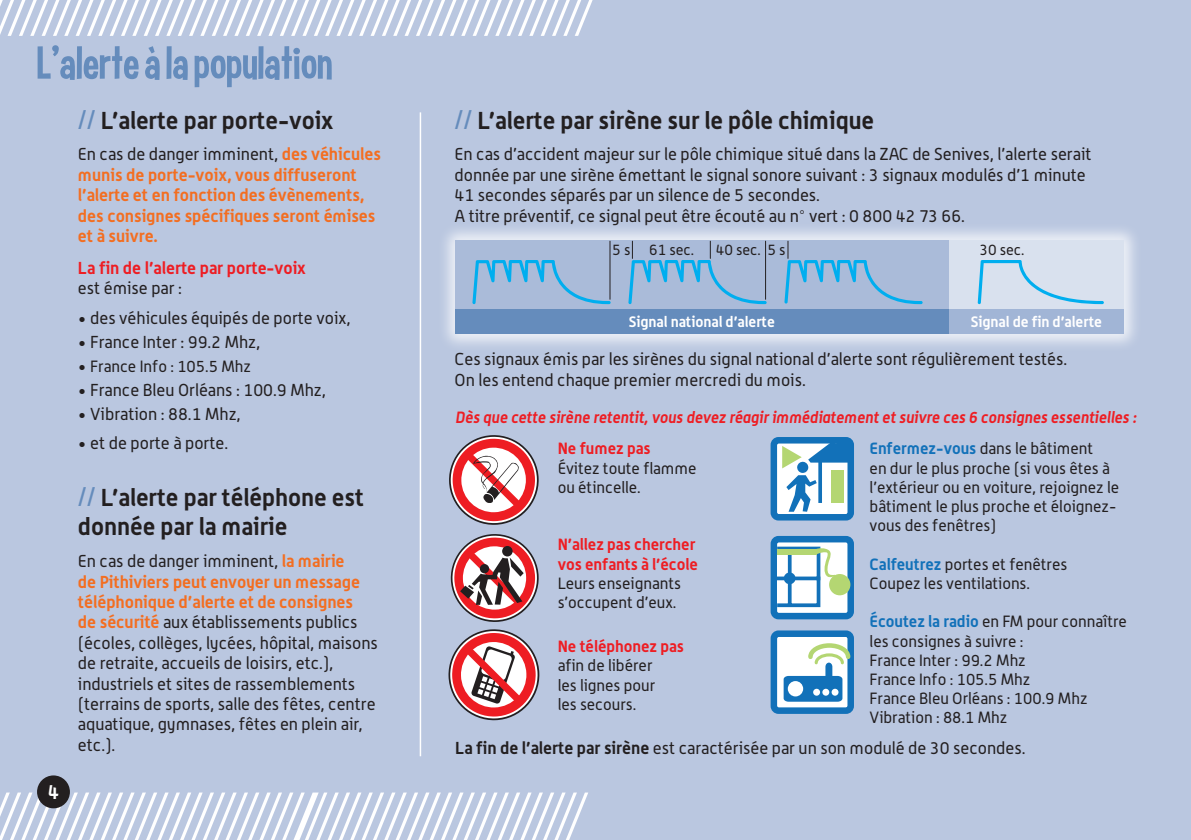
<style>
.page{position:relative;width:1191px;height:840px;background:#fff}
.page>*{position:absolute;margin:0;border:0;box-sizing:border-box;transform-origin:0 0}
.t1{font:50px "Curse Casual JVE";color:#658cbc}
.t2{font:700 24px/28.8px "Alwyn";color:#231f20}
.t3{font:700 20px "Alwyn";color:#fff;scale:.95 1}
.t4{font:17px/20.4px "Alwyn";color:#231f20}
.t5{font:700 17px/20.4px "Alwyn";color:#f36e21}
.t6{font:700 17px "Alwyn";color:#ee1d23}
.t7{font:16px/19.2px "Alwyn";color:#231f20}
.t8{font:italic 700 16px "Alwyn";color:#ee1d23;scale:.96 1}
.t9{font:700 16px/19.2px "Alwyn";color:#ee1d23}
.t10{font:700 14.8px "Alwyn";color:#fff}
.t11{font:14.8px "Alwyn";color:#231f20}
.s1{color:#658cbc}
.s2{font-weight:400;color:#231f20}
.s3{font-size:17px}
.s4{font-weight:700;color:#f36e21}
.s5{font-weight:700;color:#1271b9}
.s6{font-weight:700}
</style>
<div class="page">
<div style="left:0;top:0;width:1191px;height:839px;background:#bac7e0"></div>
<svg style="left:0;top:0;width:592px;height:36px"></svg>
<svg style="left:0;top:792px;width:588px;height:47px"></svg>
<div style="left:37px;top:775px;width:33px;height:32px;background:#231f20;border-radius:50%"></div>
<hr style="left:420px;top:112px;width:1px;height:643px;background:#fff">
<div style="left:436px;top:220px;width:704px;height:130px;background:#fff;opacity:.75"></div>
<div style="left:943px;top:240px;width:181px;height:72px;background:#d9e1ee"></div>
<div style="left:455px;top:240px;width:494px;height:72px;background:#aabbd9"></div>
<svg style="left:472px;top:260px;width:138px;height:44px"></svg>
<svg style="left:977px;top:260px;width:126px;height:44px"></svg>
<div style="left:455px;top:309px;width:494px;height:25px;background:#658cbc"></div>
<div style="left:949px;top:309px;width:175px;height:25px;background:#a1b5d6"></div>
<svg style="left:784px;top:241px;width:138px;height:63px"></svg>
<svg style="left:628px;top:241px;width:138px;height:63px"></svg>
<hr style="left:765px;top:241px;width:1px;height:58px;background:#231f20">
<hr style="left:609px;top:241px;width:1px;height:58px;background:#231f20">
<svg style="left:449px;top:435px;width:90px;height:90px"></svg>
<svg style="left:450px;top:534px;width:89px;height:88px"></svg>
<svg style="left:448px;top:629px;width:92px;height:91px"></svg>
<div style="left:774px;top:440px;width:76px;height:77px;background:#fff;border-radius:5px"></div>
<div style="left:770px;top:437px;width:84px;height:83px;border:7px solid #1271b9;border-radius:5px"></div>
<div style="left:818px;top:453px;width:34px;height:51px;border:4px solid #1271b9"></div>
<div style="left:831px;top:470px;width:12px;height:33px;background:#b4d672"></div>
<svg style="left:786px;top:475px;width:30px;height:36px"></svg>
<div style="left:797px;top:461px;width:11px;height:12px;background:#1271b9;border-radius:50%"></div>
<svg style="left:782px;top:437px;width:69px;height:31px"></svg>
<hr style="left:810px;top:459px;width:41px;height:3px;background:#1271b9">
<div style="left:774px;top:539px;width:76px;height:76px;background:#fff;border-radius:5px"></div>
<div style="left:770px;top:535px;width:84px;height:84px;border:7px solid #1271b9;border-radius:5px"></div>
<svg style="left:770px;top:544px;width:64px;height:66px"></svg>
<div style="left:829px;top:573px;width:21px;height:22px;background:#b4d672;border-radius:50%"></div>
<div style="left:774px;top:633px;width:76px;height:77px;background:#fff;border-radius:5px"></div>
<div style="left:770px;top:630px;width:84px;height:83px;border:7px solid #1271b9;border-radius:5px"></div>
<svg style="left:783px;top:640px;width:69px;height:61px"></svg>
<h1 class="t1" style="left:37px;top:37px;width:297px">L’alerte à la population</h1>
<p class="t3" style="left:48px;top:778px;width:13px">4</p>
<h2 class="t2" style="left:78px;top:105px;width:257px"><span class="s1">//</span> L’alerte par porte-voix</h2>
<p class="t5" style="left:78px;top:143px;width:304px"><span class="s2">En cas de danger imminent,</span> des véhicules munis de porte-voix, vous diffuseront l’alerte et en fonction des évènements, des consignes spécifiques seront émises et à suivre.</p>
<p class="t6" style="left:78px;top:257px;width:229px">La fin de l’alerte par porte-voix</p>
<p class="t4" style="left:78px;top:277px;width:106px">est émise par :</p>
<p class="t4" style="left:78px;top:307px;width:274px">• des véhicules équipés de porte voix,</p>
<p class="t4" style="left:78px;top:331px;width:184px">• France Inter : 99.2 Mhz,</p>
<p class="t7" style="left:78px;top:356px;width:174px"><span class="s3">•</span> France Info : 105.5 Mhz</p>
<p class="t4" style="left:78px;top:379px;width:249px">• France Bleu Orléans : 100.9 Mhz,</p>
<p class="t4" style="left:78px;top:403px;width:164px">• Vibration : 88.1 Mhz,</p>
<p class="t4" style="left:78px;top:432px;width:152px">• et de porte à porte.</p>
<h2 class="t2" style="left:78px;top:482px;width:287px"><span class="s1">//</span> L’alerte par téléphone est donnée par la mairie</h2>
<p class="t4" style="left:78px;top:550px;width:301px">En cas de danger imminent, <span class="s4">la mairie<br>de Pithiviers peut envoyer un message téléphonique d’alerte et de consignes<br>de sécurité</span> aux établissements publics (écoles, collèges, lycées, hôpital, maisons de retraite, accueils de loisirs, etc.), industriels et sites de rassemblements (terrains de sports, salle des fêtes, centre aquatique, gymnases, fêtes en plein air, etc.).</p>
<h2 class="t2" style="left:454px;top:105px;width:421px"><span class="s1">//</span> L’alerte par sirène sur le pôle chimique</h2>
<p class="t4" style="left:454px;top:144px;width:638px">En cas d’accident majeur sur le pôle chimique situé dans la ZAC de Senives, l’alerte serait donnée par une sirène émettant le signal sonore suivant : 3 signaux modulés d’1 minute 41 secondes séparés par un silence de 5 secondes.<br>A titre préventif, ce signal peut être écouté au n° vert : 0 800 42 73 66.</p>
<p class="t11" style="left:612px;top:240px;width:20px">5 s</p>
<p class="t11" style="left:649px;top:240px;width:47px">61 sec.</p>
<p class="t11" style="left:715px;top:240px;width:71px">40 sec. 5 s</p>
<p class="t11" style="left:979px;top:240px;width:47px">30 sec.</p>
<p class="t10" style="left:629px;top:312px;width:148px">Signal national d’alerte</p>
<p class="t10" style="left:970px;top:312px;width:133px">Signal de fin d’alerte</p>
<p class="t4" style="left:454px;top:348px;width:614px">Ces signaux émis par les sirènes du signal national d’alerte sont régulièrement testés.<br>On les entend chaque premier mercredi du mois.</p>
<p class="t8" style="left:455px;top:407px;width:711px">Dès que cette sirène retentit, vous devez réagir immédiatement et suivre ces 6 consignes essentielles :</p>
<p class="t9" style="left:557px;top:438px;width:94px">Ne fumez pas</p>
<p class="t7" style="left:557px;top:457px;width:140px">Évitez toute flamme ou étincelle.</p>
<p class="t7" style="left:869px;top:438px;width:251px"><span class="s5">Enfermez-vous</span> dans le bâtiment<br>en dur le plus proche (si vous êtes à l’extérieur ou en voiture, rejoignez le bâtiment le plus proche et éloignez&shy;vous des fenêtres)</p>
<p class="t7" style="left:869px;top:553px;width:199px"><span class="s5">Calfeutrez</span> portes et fenêtres<br>Coupez les ventilations.</p>
<p class="t7" style="left:869px;top:611px;width:259px"><span class="s5">Écoutez la radio</span> en FM pour connaître les consignes à suivre :<br>France Inter : 99.2 Mhz<br>France Info : 105.5 Mhz<br>France Bleu Orléans : 100.9 Mhz<br>Vibration : 88.1 Mhz</p>
<p class="t4" style="left:455px;top:737px;width:572px"><span class="s6">La fin de l’alerte par sirène</span> est caractérisée par un son modulé de 30 secondes.</p>
<p class="t9" style="left:557px;top:534px;width:142px">N’allez pas chercher vos enfants à l’école</p>
<p class="t7" style="left:557px;top:573px;width:125px">Leurs enseignants s’occupent d’eux.</p>
<p class="t9" style="left:557px;top:636px;width:128px">Ne téléphonez pas</p>
<p class="t7" style="left:557px;top:655px;width:99px">afin de libérer les lignes pour les secours.</p>
</div>
